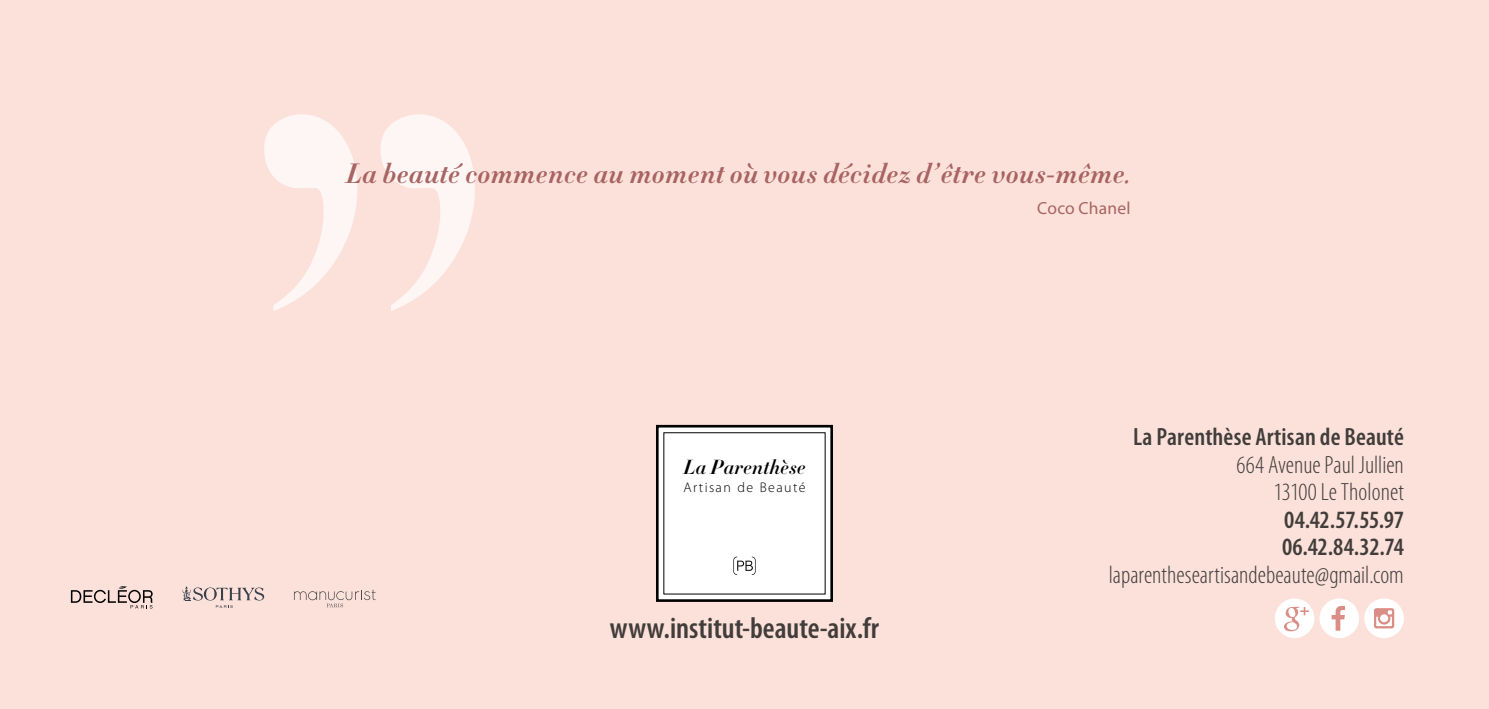
<style>
.page{position:relative;width:1489px;height:709px;background:#fff}
.page>*{position:absolute;margin:0;border:0;box-sizing:border-box;transform-origin:0 0}
.t1{font:600 condensed 30px "Myriad Pro";color:#413d3a}
.t2{font:italic 700 27.5px "Didot HTF 06";letter-spacing:.01em;color:#a76462}
.t3{font:300 condensed 25px "Myriad Pro";color:#413d3a}
.t4{font:600 condensed 25px "Myriad Pro";letter-spacing:.005em;color:#413d3a}
.t5{font:italic 700 20px "Didot HTF 24";letter-spacing:.02em;color:#000}
.t6{font:17.5px "Myriad Pro";letter-spacing:.01em;color:#a76462}
.t7{font:300 14px "Myriad Pro";letter-spacing:.1em;color:#000}
</style>
<div class="page">
<div style="left:0;top:0;width:1488px;height:709px;background:#fce1da"></div>
<div style="left:656px;top:425px;width:177px;height:177px;background:#fff;border:3px solid #000"></div>
<svg style="left:733px;top:556px;width:22px;height:19px"></svg>
<svg style="left:264px;top:114px;width:211px;height:197px"></svg>
<div style="left:1319px;top:598px;width:39px;height:40px;background:#fff;border-radius:50%"></div>
<svg style="left:1331px;top:606px;width:13px;height:24px"></svg>
<div style="left:1364px;top:598px;width:39px;height:40px;background:#fff;border-radius:50%"></div>
<svg style="left:1374px;top:608px;width:20px;height:20px"></svg>
<div style="left:1274px;top:598px;width:40px;height:40px;background:#fff;border-radius:50%"></div>
<svg style="left:1284px;top:607px;width:24px;height:24px"></svg>
<svg style="left:71px;top:586px;width:82px;height:22px"></svg>
<svg style="left:294px;top:589px;width:82px;height:18px"></svg>
<svg style="left:182px;top:586px;width:82px;height:22px"></svg>
<p class="t2" style="left:346px;top:156px;width:785px">La beauté commence au moment où vous décidez d’être vous-même.</p>
<p class="t6" style="left:1037px;top:197px;width:95px">Coco Chanel</p>
<p class="t5" style="left:683px;top:455px;width:124px">La Parenthèse</p>
<p class="t7" style="left:683px;top:479px;width:124px">Artisan de Beauté</p>
<p class="t1" style="left:610px;top:609px;width:270px">www.institut-beaute-aix.fr</p>
<p class="t4" style="left:1133px;top:421px;width:272px">La Parenthèse Artisan de Beauté</p>
<p class="t3" style="left:1236px;top:450px;width:169px">664 Avenue Paul Jullien</p>
<p class="t3" style="left:1273px;top:477px;width:132px">13100 Le Tholonet</p>
<p class="t4" style="left:1283px;top:504px;width:121px">04.42.57.55.97</p>
<p class="t4" style="left:1281px;top:531px;width:123px">06.42.84.32.74</p>
<p class="t3" style="left:1108px;top:560px;width:296px">laparentheseartisandebeaute@gmail.com</p>
</div>
